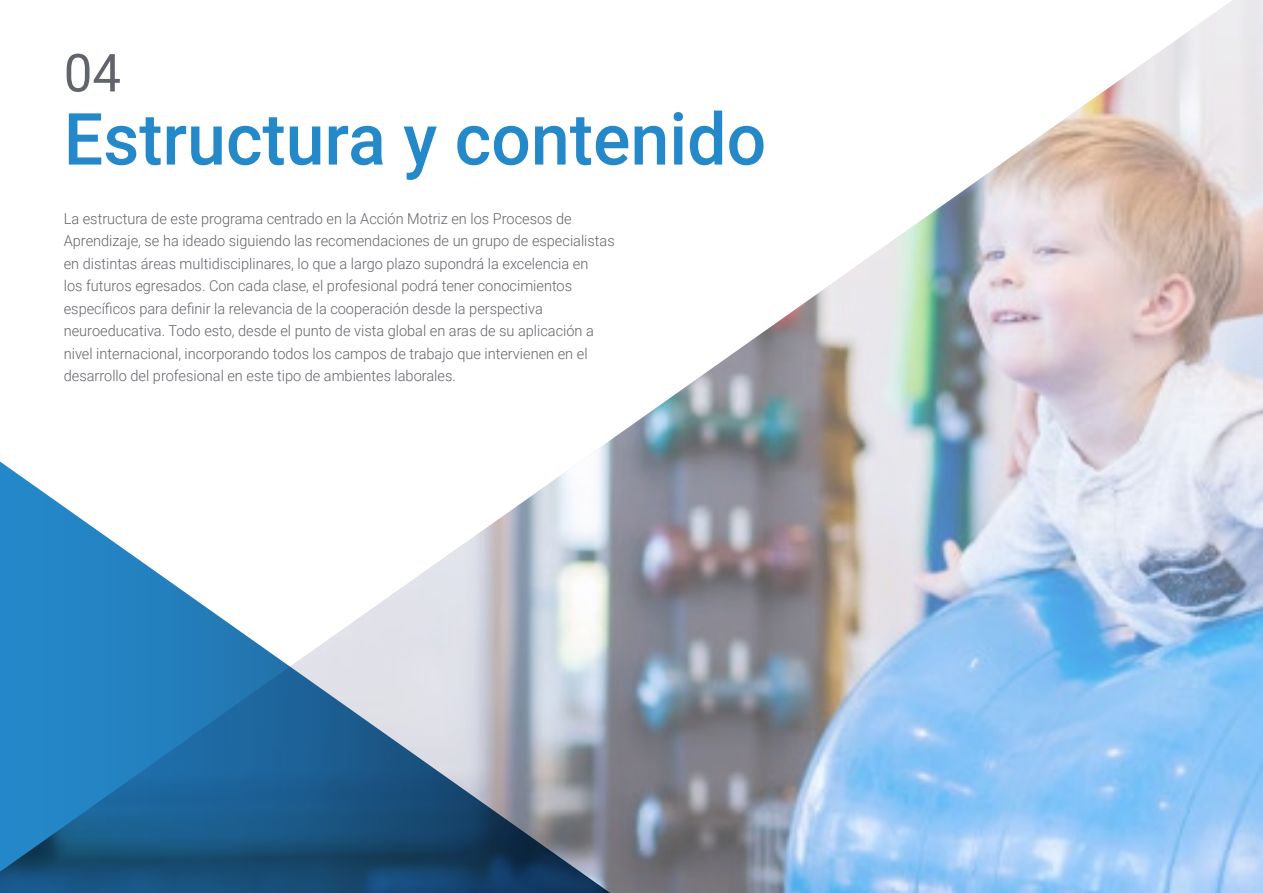
<style>
.page{position:relative;width:1263px;height:893px;background:#fff}
.page>*{position:absolute;margin:0;border:0;box-sizing:border-box;transform-origin:0 0}
.t1{font:500 72px "Roboto";color:#2488c9}
.t2{font:52.5px "Roboto";color:#61646a}
.t3{font:300 15px/22.5px "Roboto";color:#61646a}
</style>
<div class="page">
<img style="left:602px;top:0;width:661px;height:893px">
<svg style="left:0;top:446px;width:640px;height:447px"></svg>
<h2 class="t2" style="left:64px;top:36px;width:59px">04</h2>
<h1 class="t1" style="left:64px;top:89px;width:704px">Estructura y contenido</h1>
<p class="t3" style="left:64px;top:207px;width:552px">La estructura de este programa centrado en la Acción Motriz en los Procesos de Aprendizaje, se ha ideado siguiendo las recomendaciones de un grupo de especialistas en distintas áreas multidisciplinares, lo que a largo plazo supondrá la excelencia en<br>los futuros egresados. Con cada clase, el profesional podrá tener conocimientos específicos para definir la relevancia de la cooperación desde la perspectiva neuroeducativa. Todo esto, desde el punto de vista global en aras de su aplicación a nivel internacional, incorporando todos los campos de trabajo que intervienen en el desarrollo del profesional en este tipo de ambientes laborales.</p>
</div>
